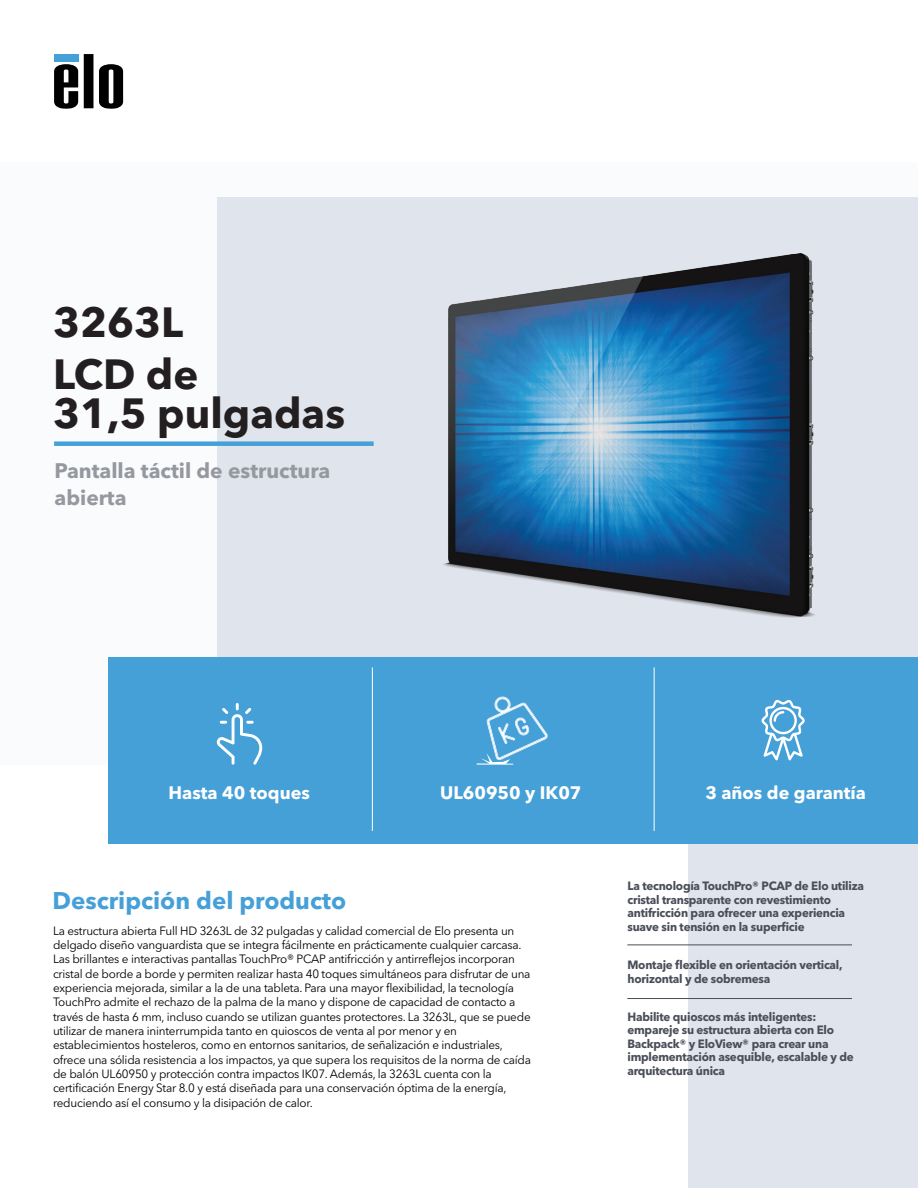
<style>
.page{position:relative;width:918px;height:1188px;background:#fff}
.page>*{position:absolute;margin:0;border:0;box-sizing:border-box;transform-origin:0 0}
.t1{font:700 41.85px/52.3px "Avenir Next LT Pro";color:#231f20}
.t2{font:700 24px "Avenir Next LT Pro";color:#46a0d8}
.t3{font:700 20.85px/26.8px "Avenir Next LT Pro";color:#95989f}
.t4{font:700 18px "Avenir Next LT Pro";color:#fff}
.t5{font:12px/14.4px "Avenir Next LT Pro";letter-spacing:-.02em;color:#000}
.t6{font:700 12px/13.5px "Avenir Next LT Pro";letter-spacing:-.02em;color:#494e59}
</style>
<div class="page">
<div style="left:0;top:162px;width:918px;height:603px;background:#fafbfc"></div>
<img style="left:217px;top:197px;width:701px;height:460px">
<svg style="left:84px;top:54px;width:9px;height:54px"></svg>
<svg style="left:54px;top:64px;width:24px;height:45px"></svg>
<svg style="left:99px;top:64px;width:24px;height:45px"></svg>
<div style="left:54px;top:54px;width:24px;height:7px;background:#46a0d8"></div>
<div style="left:688px;top:842px;width:230px;height:346px;background:#e0e4ec"></div>
<div style="left:108px;top:657px;width:810px;height:186px;background:#46a0d8"></div>
<div style="left:54px;top:441px;width:320px;height:5px;background:#46a0d8"></div>
<hr style="left:372px;top:667px;width:1px;height:164px;background:#fff">
<hr style="left:654px;top:667px;width:1px;height:164px;background:#fff">
<hr style="left:627px;top:945px;width:225px;height:1px;background:#494e59">
<hr style="left:627px;top:998px;width:225px;height:1px;background:#494e59">
<svg style="left:762px;top:700px;width:43px;height:60px"></svg>
<svg style="left:477px;top:696px;width:71px;height:69px"></svg>
<svg style="left:217px;top:703px;width:45px;height:62px"></svg>
<h1 class="t1" style="left:53px;top:296px;width:147px">3263L<br>LCD de</h1>
<h1 class="t1" style="left:53px;top:387px;width:293px">31,5 pulgadas</h1>
<h3 class="t3" style="left:55px;top:457px;width:277px">Pantalla táctil de estructura abierta</h3>
<h3 class="t4" style="left:169px;top:781px;width:143px">Hasta 40 toques</h3>
<h3 class="t4" style="left:440px;top:781px;width:143px">UL60950 y IK07</h3>
<h3 class="t4" style="left:705px;top:781px;width:162px">3 años de garantía</h3>
<h2 class="t2" style="left:52px;top:886px;width:295px">Descripción del producto</h2>
<p class="t6" style="left:627px;top:879px;width:238px">La tecnología TouchPro® PCAP de Elo utiliza cristal transparente con revestimiento antifricción para ofrecer una experiencia suave sin tensión en la superficie</p>
<p class="t6" style="left:627px;top:958px;width:217px">Montaje flexible en orientación vertical, horizontal y de sobremesa</p>
<p class="t6" style="left:627px;top:1010px;width:228px">Habilite quioscos más inteligentes: empareje su estructura abierta con Elo Backpack® y EloView® para crear una implementación asequible, escalable y de arquitectura única</p>
<p class="t5" style="left:53px;top:923px;width:479px">La estructura abierta Full HD 3263L de 32 pulgadas y calidad comercial de Elo presenta un delgado diseño vanguardista que se integra fácilmente en prácticamente cualquier carcasa.<br>Las brillantes e interactivas pantallas TouchPro® PCAP antifricción y antirreflejos incorporan cristal de borde a borde y permiten realizar hasta 40 toques simultáneos para disfrutar de una experiencia mejorada, similar a la de una tableta. Para una mayor flexibilidad, la tecnología TouchPro admite el rechazo de la palma de la mano y dispone de capacidad de contacto a través de hasta 6 mm, incluso cuando se utilizan guantes protectores. La 3263L, que se puede utilizar de manera ininterrumpida tanto en quioscos de venta al por menor y en establecimientos hosteleros, como en entornos sanitarios, de señalización e industriales, ofrece una sólida resistencia a los impactos, ya que supera los requisitos de la norma de caída de balón UL60950 y protección contra impactos IK07. Además, la 3263L cuenta con la certificación Energy Star 8.0 y está diseñada para una conservación óptima de la energía, reduciendo así el consumo y la disipación de calor.</p>
</div>
